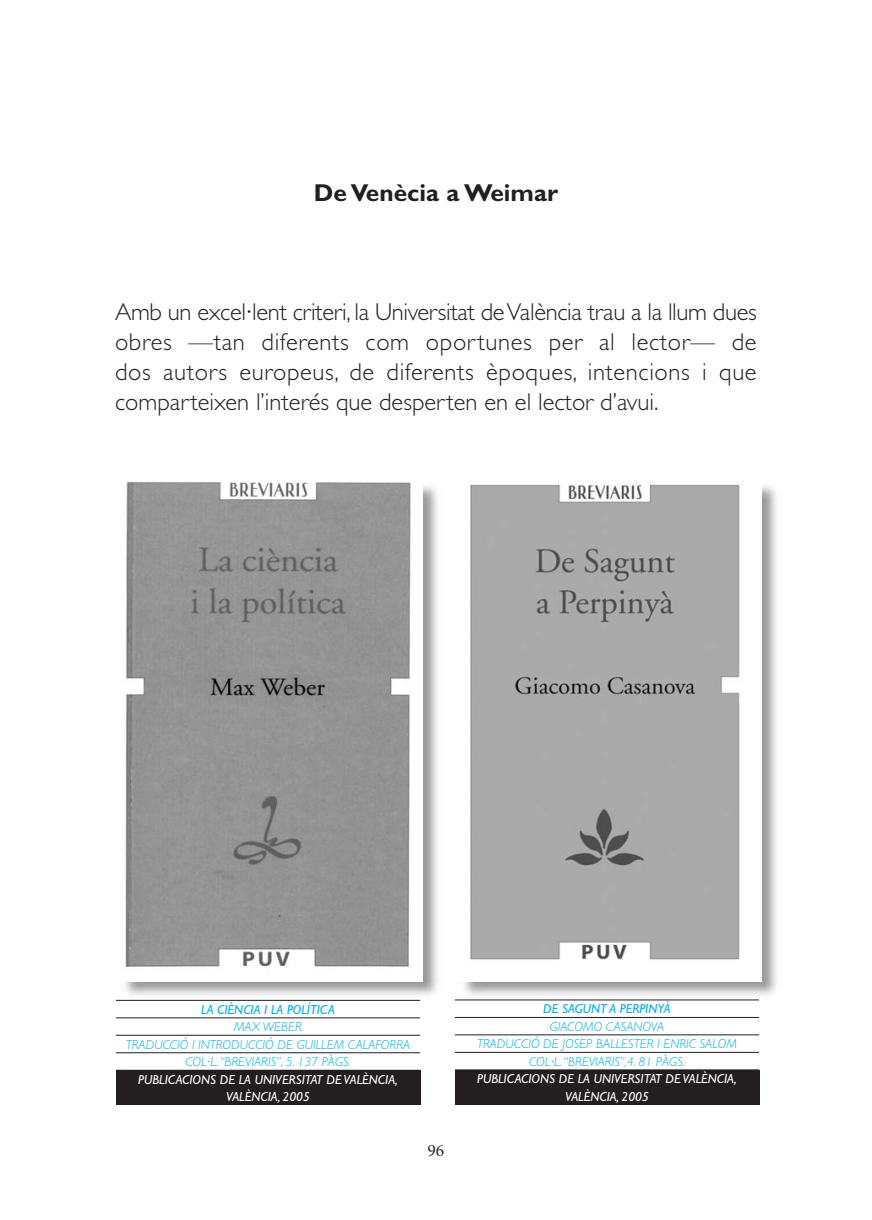
<style>
.page{position:relative;width:872px;height:1220px;background:#fff}
.page>*{position:absolute;margin:0;border:0;box-sizing:border-box;transform-origin:0 0}
.t1{font:300 24.5px/29.8px "Gill Sans";color:#231f20;text-align:justify}
.t2{font:700 24.5px "Gill Sans";color:#231f20}
.t3{font:17.5px "Minion";color:#231f20}
.t4{font:italic 300 13.12px/17.5px "Gill Sans";color:#00aeef;text-align:center}
.t5{font:italic 13.12px/17.5px "Gill Sans";color:#fff;text-align:center}
.t6{font:italic 13.12px "Gill Sans";color:#00aeef}
</style>
<div class="page">
<img style="left:115px;top:486px;width:323px;height:515px">
<img style="left:115px;top:481px;width:307px;height:500px">
<div style="left:116px;top:1070px;width:304px;height:34px;background:#231f20"></div>
<hr style="left:116px;top:1000px;width:304px;height:1px;background:#231f20">
<hr style="left:116px;top:1017px;width:304px;height:1px;background:#231f20">
<hr style="left:116px;top:1035px;width:304px;height:1px;background:#231f20">
<hr style="left:116px;top:1052px;width:304px;height:1px;background:#231f20">
<svg style="left:454px;top:486px;width:323px;height:515px"></svg>
<img style="left:454px;top:483px;width:307px;height:498px">
<div style="left:455px;top:1070px;width:304px;height:34px;background:#231f20"></div>
<hr style="left:455px;top:999px;width:304px;height:1px;background:#231f20">
<hr style="left:455px;top:1017px;width:304px;height:1px;background:#231f20">
<hr style="left:455px;top:1034px;width:304px;height:1px;background:#231f20">
<hr style="left:455px;top:1052px;width:304px;height:1px;background:#231f20">
<hr style="left:455px;top:1069px;width:304px;height:1px;background:#231f20">
<p class="t2" style="left:314px;top:184px;width:246px">De Venècia a Weimar</p>
<p class="t1" style="left:115px;top:300px;width:643px">Amb un excel·lent criteri, la Universitat de València trau a la llum dues obres —tan diferents com oportunes per al lector— de dos autors europeus, de diferents èpoques, intencions i que comparteixen l’interés que desperten en el lector d’avui.</p>
<p class="t6" style="left:201px;top:1004px;width:135px">LA CIÈNCIA I LA POLÍTICA</p>
<p class="t4" style="left:126px;top:1019px;width:286px">MAX WEBER<br>TRADUCCIÓ I INTRODUCCIÓ DE GUILLEM CALAFORRA<br>COL·L.“BREVIARIS”, 5. 137 PÀGS.</p>
<p class="t5" style="left:138px;top:1072px;width:261px">PUBLICACIONS DE LA UNIVERSITAT DE VALÈNCIA,<br>VALÈNCIA, 2005</p>
<p class="t3" style="left:427px;top:1143px;width:18px">96</p>
<p class="t6" style="left:543px;top:1004px;width:129px">DE SAGUNT A PERPINYÀ</p>
<p class="t4" style="left:477px;top:1019px;width:261px">GIACOMO CASANOVA<br>TRADUCCIÓ DE JOSEP BALLESTER I ENRIC SALOM<br>COL·L.“BREVIARIS”,4. 81 PÀGS.</p>
<p class="t5" style="left:477px;top:1071px;width:261px">PUBLICACIONS DE LA UNIVERSITAT DE VALÈNCIA,<br>VALÈNCIA, 2005</p>
</div>
